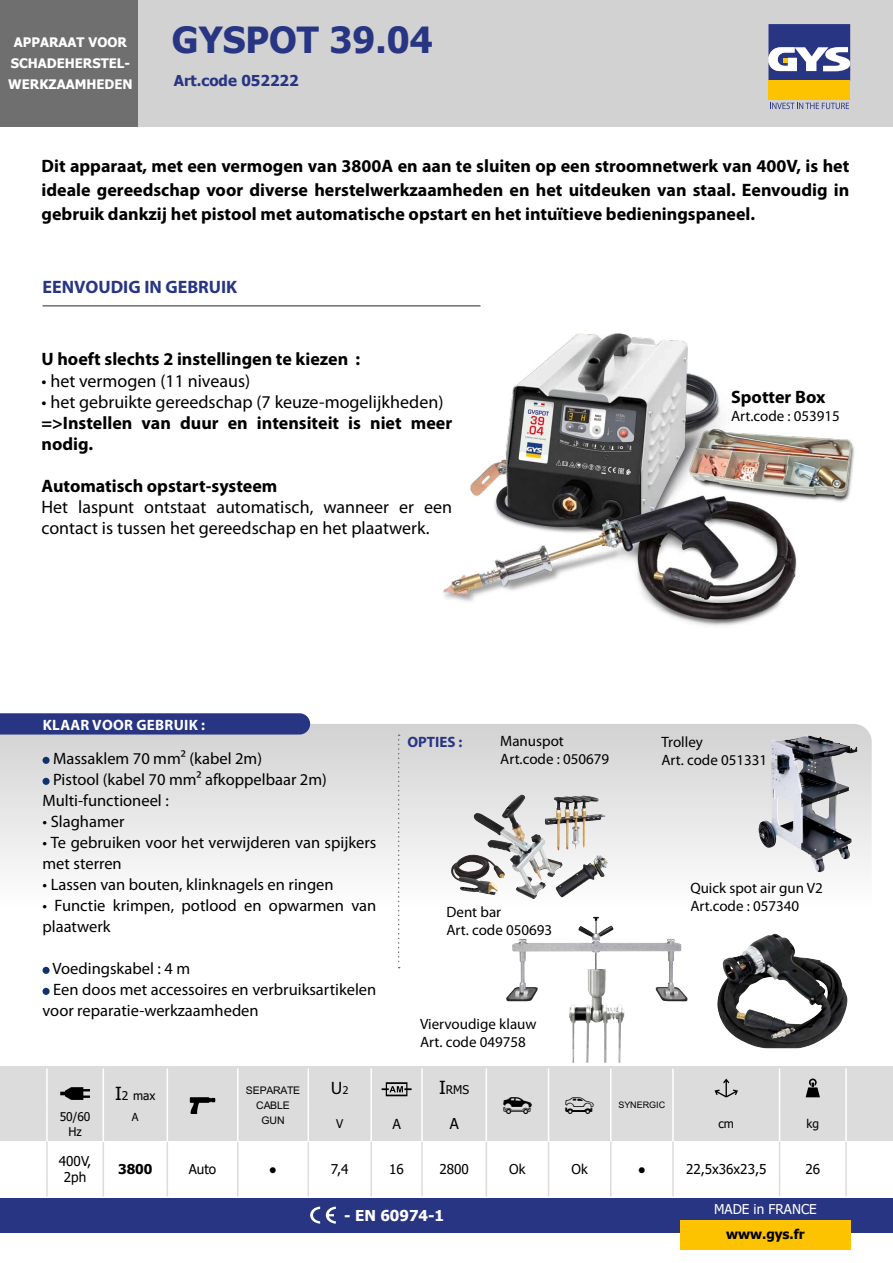
<style>
.page{position:relative;width:893px;height:1263px;background:#fff}
.page>*{position:absolute;margin:0;border:0;box-sizing:border-box;transform-origin:0 0}
.t1{font:700 36px "Tahoma";color:#283583}
.t2{font:700 18px/24px "Myriad Pro";color:#000;text-align:justify}
.t3{font:18px/21px "Myriad Pro";color:#000}
.t4{font:700 18px "Myriad Pro";color:#283583}
.t5{font:16.5px/21px "Myriad Pro";color:#000}
.t6{font:15px/18px "Myriad Pro";color:#000}
.t7{font:700 15px "Myriad Pro";letter-spacing:.02em;color:#fff}
.t8{font:700 15px "Tahoma";color:#283583}
.t9{font:700 15px "Tahoma";color:#fff}
.t10{font:700 15px "Myriad Pro";color:#283583}
.t11{font:15px "Tahoma";color:#000}
.t12{font:13.5px/16.2px "Tahoma";color:#000;text-align:center}
.t13{font:700 13.5px "Tahoma";color:#000}
.t14{font:13.5px "Tahoma";color:#fff}
.t15{font:700 13.2px/21px "Tahoma";color:#fff}
.t16{font:12px/14.4px "Tahoma";color:#000;text-align:center}
.t17{font:12px "Myriad Pro";color:#000}
.t18{font:10.5px/15px "GYS";color:#000;text-align:center}
.t19{font:9px "GYS";color:#000}
.s1{font-size:18px}
.s2{font-size:12px}
</style>
<div class="page">
<div style="left:137px;top:0;width:756px;height:127px;background:#d2d2d2"></div>
<div style="left:0;top:1198px;width:893px;height:34px;background:#283583"></div>
<div style="left:768px;top:81px;width:82px;height:19px;background:#fdc300"></div>
<svg style="left:768px;top:24px;width:82px;height:57px;background:#676ea1"></svg>
<svg style="left:770px;top:103px;width:79px;height:6px"></svg>
<div style="left:0;top:0;width:137px;height:127px;background:#706f6f"></div>
<div style="left:680px;top:1220px;width:170px;height:30px;background:#fdc300"></div>
<svg style="left:0;top:724px;width:872px;height:193px"></svg>
<div style="left:0;top:713px;width:310px;height:21px;background:#283583"></div>
<div style="left:0;top:1066px;width:893px;height:75px;background:#dcdcdc"></div>
<svg style="left:102px;top:1142px;width:679px;height:54px"></svg>
<hr style="left:103px;top:1068px;width:1px;height:38px;background:#fff">
<hr style="left:167px;top:1068px;width:1px;height:38px;background:#fff">
<hr style="left:237px;top:1068px;width:2px;height:38px;background:#fff">
<hr style="left:307px;top:1068px;width:2px;height:38px;background:#fff">
<hr style="left:370px;top:1068px;width:2px;height:38px;background:#fff">
<hr style="left:421px;top:1068px;width:2px;height:38px;background:#fff">
<hr style="left:486px;top:1068px;width:1px;height:38px;background:#fff">
<hr style="left:548px;top:1068px;width:1px;height:38px;background:#fff">
<hr style="left:610px;top:1068px;width:1px;height:38px;background:#fff">
<hr style="left:672px;top:1068px;width:2px;height:38px;background:#fff">
<hr style="left:779px;top:1068px;width:1px;height:38px;background:#fff">
<hr style="left:845px;top:1068px;width:2px;height:38px;background:#fff">
<hr style="left:103px;top:1106px;width:1px;height:35px;background:#fff">
<hr style="left:167px;top:1106px;width:1px;height:35px;background:#fff">
<hr style="left:237px;top:1106px;width:2px;height:35px;background:#fff">
<hr style="left:307px;top:1106px;width:2px;height:35px;background:#fff">
<hr style="left:370px;top:1106px;width:2px;height:35px;background:#fff">
<hr style="left:421px;top:1106px;width:2px;height:35px;background:#fff">
<hr style="left:486px;top:1106px;width:1px;height:35px;background:#fff">
<hr style="left:548px;top:1106px;width:1px;height:35px;background:#fff">
<hr style="left:610px;top:1106px;width:1px;height:35px;background:#fff">
<hr style="left:672px;top:1106px;width:2px;height:35px;background:#fff">
<hr style="left:779px;top:1106px;width:1px;height:35px;background:#fff">
<hr style="left:845px;top:1106px;width:2px;height:35px;background:#fff">
<hr style="left:46px;top:1068px;width:2px;height:38px;background:#fff">
<hr style="left:46px;top:1106px;width:2px;height:35px;background:#fff">
<hr style="left:46px;top:1141px;width:2px;height:55px;background:#dcdcdc">
<hr style="left:103px;top:1142px;width:1px;height:54px;background:#dcdcdc">
<hr style="left:167px;top:1142px;width:1px;height:54px;background:#dcdcdc">
<hr style="left:237px;top:1142px;width:2px;height:54px;background:#dcdcdc">
<hr style="left:307px;top:1142px;width:2px;height:54px;background:#dcdcdc">
<hr style="left:370px;top:1141px;width:2px;height:55px;background:#dcdcdc">
<hr style="left:421px;top:1141px;width:2px;height:55px;background:#dcdcdc">
<hr style="left:486px;top:1141px;width:1px;height:55px;background:#dcdcdc">
<hr style="left:548px;top:1141px;width:1px;height:55px;background:#dcdcdc">
<hr style="left:610px;top:1141px;width:1px;height:55px;background:#dcdcdc">
<hr style="left:672px;top:1141px;width:2px;height:55px;background:#dcdcdc">
<hr style="left:779px;top:1141px;width:1px;height:55px;background:#dcdcdc">
<hr style="left:845px;top:1141px;width:2px;height:55px;background:#dcdcdc">
<svg style="left:60px;top:1087px;width:30px;height:13px"></svg>
<svg style="left:190px;top:1097px;width:25px;height:17px"></svg>
<svg style="left:382px;top:1082px;width:30px;height:14px"></svg>
<svg style="left:714px;top:1078px;width:24px;height:19px"></svg>
<svg style="left:806px;top:1078px;width:14px;height:19px"></svg>
<img style="left:474px;top:794px;width:63px;height:105px">
<img style="left:758px;top:735px;width:94px;height:137px">
<img style="left:443px;top:333px;width:412px;height:293px">
<img style="left:506px;top:917px;width:94px;height:84px">
<img style="left:568px;top:969px;width:57px;height:94px">
<svg style="left:398px;top:734px;width:2px;height:234px"></svg>
<svg style="left:310px;top:1206px;width:10px;height:17px"></svg>
<svg style="left:326px;top:1206px;width:10px;height:17px"></svg>
<img style="left:717px;top:935px;width:131px;height:113px">
<hr style="left:43px;top:305px;width:437px;height:2px;background:#706f6f">
<div style="left:43px;top:757px;width:7px;height:7px;background:#10326c;border-radius:50%"></div>
<div style="left:43px;top:778px;width:7px;height:7px;background:#10326c;border-radius:50%"></div>
<div style="left:43px;top:967px;width:7px;height:7px;background:#10326c;border-radius:50%"></div>
<div style="left:43px;top:988px;width:7px;height:7px;background:#10326c;border-radius:50%"></div>
<p class="t15" style="left:14px;top:33px;width:115px">APPARAAT VOOR</p>
<h1 class="t1" style="left:172px;top:15px;width:262px">GYSPOT 39.04</h1>
<p class="t15" style="left:8px;top:54px;width:126px">SCHADEHERSTEL-<br>WERKZAAMHEDEN</p>
<p class="t8" style="left:174px;top:70px;width:126px">Art.code 052222</p>
<p class="t2" style="left:42px;top:153px;width:809px">Dit apparaat, met een vermogen van 3800A en aan te sluiten op een stroomnetwerk van 400V, is het ideale gereedschap voor diverse herstelwerkzaamheden en het uitdeuken van staal. Eenvoudig in gebruik dankzij het pistool met automatische opstart en het intuïtieve bedieningspaneel.</p>
<p class="t4" style="left:43px;top:276px;width:196px">EENVOUDIG IN GEBRUIK</p>
<p class="t2" style="left:41px;top:347px;width:320px">U hoeft slechts 2 instellingen te kiezen :</p>
<p class="t3" style="left:41px;top:370px;width:210px">• het vermogen (11 niveaus)</p>
<p class="t3" style="left:41px;top:391px;width:404px">• het gebruikte gereedschap (7 keuze-mogelijkheden)</p>
<p class="t2" style="left:41px;top:411px;width:412px;line-height:21px">=&gt;Instellen van duur en intensiteit is niet meer nodig.</p>
<p class="t2" style="left:41px;top:473px;width:237px">Automatisch opstart-systeem</p>
<p class="t3" style="left:41px;top:496px;width:412px">Het laspunt ontstaat automatisch, wanneer er een contact is tussen het gereedschap en het plaatwerk.</p>
<p class="t2" style="left:731px;top:384px;width:96px">Spotter Box</p>
<p class="t6" style="left:731px;top:407px;width:110px">Art.code : 053915</p>
<p class="t7" style="left:43px;top:715px;width:164px">KLAAR VOOR GEBRUIK :</p>
<p class="t5" style="left:53px;top:747px;width:210px">Massaklem 70 mm² (kabel 2m)</p>
<p class="t5" style="left:53px;top:768px;width:275px">Pistool (kabel 70 mm² afkoppelbaar 2m)</p>
<p class="t5" style="left:43px;top:790px;width:128px">Multi-functioneel :</p>
<p class="t5" style="left:43px;top:811px;width:83px">• Slaghamer</p>
<p class="t5" style="left:43px;top:832px;width:335px">• Te gebruiken voor het verwijderen van spijkers met sterren</p>
<p class="t5" style="left:43px;top:874px;width:293px">• Lassen van bouten, klinknagels en ringen</p>
<p class="t5" style="left:43px;top:895px;width:335px">• Functie krimpen, potlood en opwarmen van plaatwerk</p>
<p class="t5" style="left:53px;top:957px;width:139px">Voedingskabel : 4 m</p>
<p class="t5" style="left:53px;top:978px;width:325px">Een doos met accessoires en verbruiksartikelen</p>
<p class="t5" style="left:43px;top:1000px;width:218px">voor reparatie-werkzaamheden</p>
<p class="t10" style="left:407px;top:732px;width:57px">OPTIES :</p>
<p class="t6" style="left:500px;top:731px;width:110px">Manuspot<br>Art.code : 050679</p>
<p class="t6" style="left:661px;top:733px;width:107px">Trolley<br>Art. code 051331</p>
<p class="t6" style="left:446px;top:903px;width:107px">Dent bar<br>Art. code 050693</p>
<p class="t6" style="left:420px;top:1014px;width:118px">Viervoudige klauw<br>Art. code 049758</p>
<p class="t6" style="left:690px;top:878px;width:134px">Quick spot air gun V2<br>Art.code : 057340</p>
<p class="t16" style="left:115px;top:1089px;width:42px"><span class="s1">I</span>2 max</p>
<p class="t18" style="left:246px;top:1082px;width:56px">SEPARATE<br>CABLE<br>GUN</p>
<p class="t3" style="left:331px;top:1077px;width:19px">U<span class="s2">2</span></p>
<p class="t16" style="left:439px;top:1083px;width:32px"><span class="s1">I</span>RMS</p>
<p class="t19" style="left:618px;top:1099px;width:48px">SYNERGIC</p>
<p class="t16" style="left:60px;top:1110px;width:32px">50/60<br>Hz</p>
<p class="t17" style="left:132px;top:1109px;width:9px">A</p>
<p class="t16" style="left:336px;top:1117px;width:9px">V</p>
<p class="t6" style="left:392px;top:1115px;width:11px">A</p>
<p class="t11" style="left:450px;top:1114px;width:10px">A</p>
<p class="t16" style="left:718px;top:1117px;width:17px">cm</p>
<p class="t16" style="left:806px;top:1117px;width:14px">kg</p>
<p class="t12" style="left:59px;top:1154px;width:34px">400V,<br>2ph</p>
<p class="t13" style="left:118px;top:1160px;width:36px">3800</p>
<p class="t12" style="left:189px;top:1162px;width:29px">Auto</p>
<p class="t12" style="left:269px;top:1162px;width:10px">●</p>
<p class="t12" style="left:331px;top:1162px;width:19px">7,4</p>
<p class="t12" style="left:389px;top:1162px;width:16px">16</p>
<p class="t12" style="left:439px;top:1162px;width:31px">2800</p>
<p class="t12" style="left:509px;top:1162px;width:18px">Ok</p>
<p class="t12" style="left:571px;top:1162px;width:18px">Ok</p>
<p class="t12" style="left:638px;top:1162px;width:10px">●</p>
<p class="t12" style="left:686px;top:1162px;width:82px">22,5x36x23,5</p>
<p class="t12" style="left:805px;top:1162px;width:16px">26</p>
<p class="t9" style="left:344px;top:1205px;width:101px">- EN 60974-1</p>
<p class="t14" style="left:714px;top:1200px;width:104px">MADE in FRANCE</p>
<p class="t13" style="left:726px;top:1225px;width:80px">www.gys.fr</p>
</div>
